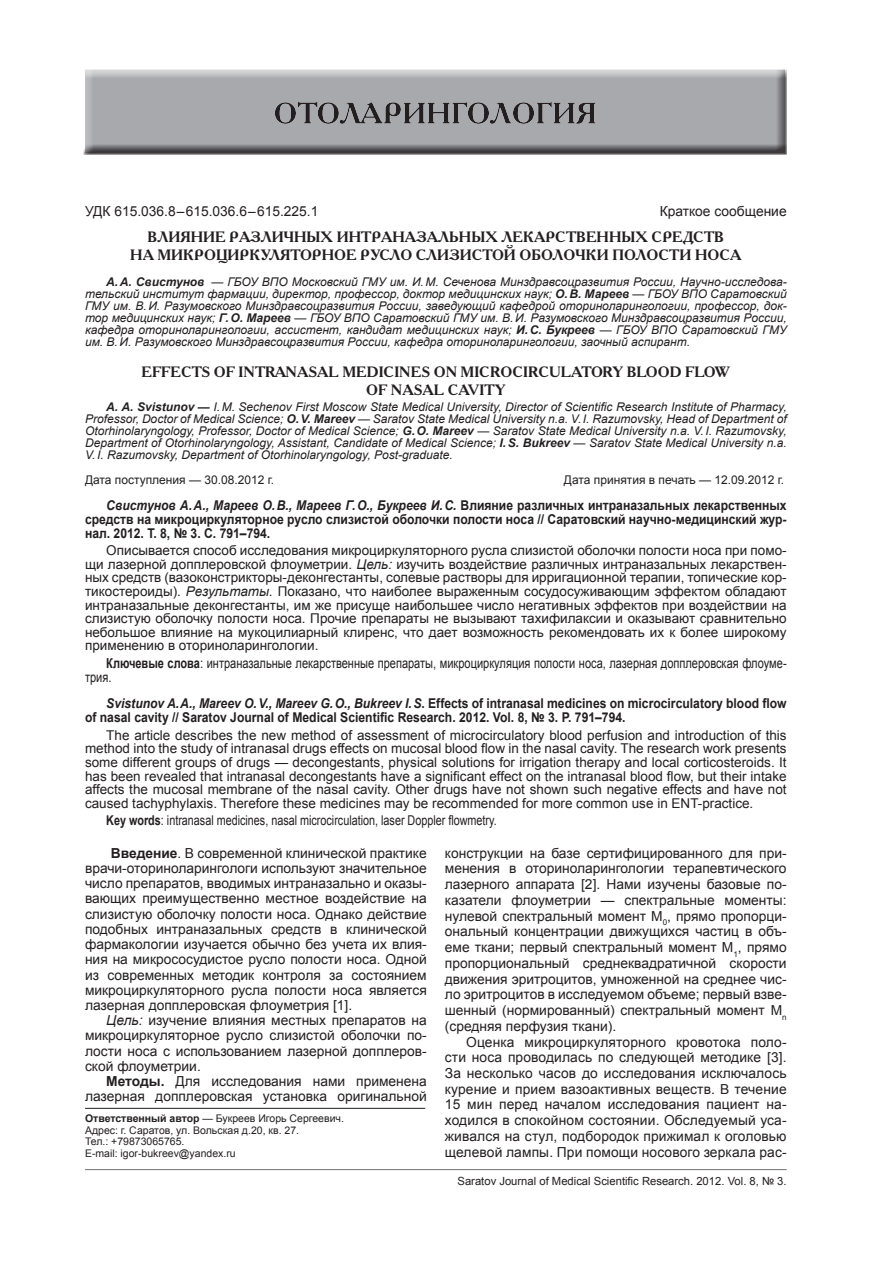
<style>
.page{position:relative;width:893px;height:1263px;background:#fff}
.page>*{position:absolute;margin:0;border:0;box-sizing:border-box;transform-origin:0 0}
.t1{font:700 15px/18px "Academy C";color:#231f20}
.t2{font:13.8px/15.8px "Arial";color:#231f20;text-align:justify}
.t3{font:13.8px/13.8px "Arial";color:#231f20;scale:.8 1}
.t4{font:13.5px/13.5px "Arial";color:#231f20;text-align:justify}
.t5{font:700 13.5px/13.5px "Arial";color:#231f20;text-align:justify;scale:.9 1}
.t6{font:13.5px "Arial";color:#231f20;scale:.8 1}
.t7{font:italic 12px/12px "Arial";color:#231f20;text-align:justify}
.t8{font:12px "Arial";color:#231f20}
.t9{font:11.25px "Arial";color:#231f20}
.t10{font:10.5px/11.6px "Arial";color:#231f20}
.s1{font-weight:700}
.s2{font-style:italic}
</style>
<div class="page">
<hr style="left:85px;top:1169px;width:702px;height:1px;background:#808285">
<div style="left:83px;top:68px;width:705px;height:87px;background:#231f20;opacity:.75"></div>
<hr style="left:85px;top:1108px;width:340px;height:1px;background:#231f20">
<p class="t2" style="left:85px;top:203px;width:235px">УДК 615.036.8 – 615.036.6 – 615.225.1</p>
<p class="t2" style="left:660px;top:203px;width:128px">Краткое сообщение</p>
<p class="t1" style="left:148px;top:227px;width:12px">ВЛИ</p>
<p class="t1" style="left:180px;top:227px;width:23px">ЯНИЕ</p>
<p class="t1" style="left:229px;top:227px;width:45px">РАЗЛИЧНЫ</p>
<p class="t1" style="left:321px;top:227px;width:29px">Х ИНТРАНА</p>
<p class="t1" style="left:416px;top:227px;width:24px">ЗАЛЬНЫ</p>
<p class="t1" style="left:485px;top:227px;width:28px">Х ЛЕКАР</p>
<p class="t1" style="left:555px;top:227px;width:24px">СТВЕННЫ</p>
<p class="t1" style="left:635px;top:227px;width:39px">Х СРЕД</p>
<p class="t1" style="left:693px;top:227px;width:22px">СТВ</p>
<p class="t1" style="left:130px;top:245px;width:40px">НА МИКРОЦИРК</p>
<p class="t1" style="left:260px;top:245px;width:43px">УЛЯТОРНОЕ</p>
<p class="t1" style="left:360px;top:245px;width:135px">РУСЛО СЛИЗИСТОЙ</p>
<p class="t1" style="left:519px;top:245px;width:34px">ОБОЛОЧКИ</p>
<p class="t1" style="left:612px;top:245px;width:24px">ПОЛО</p>
<p class="t1" style="left:658px;top:245px;width:84px">СТИ НОСА</p>
<p class="t7" style="left:85px;top:276px;width:703px;text-indent:21px"><span class="s1">А.А. Свистунов</span> — ГБОУ ВПО Московский ГМУ им. И.М. Сеченова Минздравсоцразвития России, Научно-исследова&shy;тельский институт фармации, директор, профессор, доктор медицинских наук; <span class="s1">О.В. Мареев</span> — ГБОУ ВПО Саратовский ГМУ им. В.И. Разумовского Минздравсоцразвития России, заведующий кафедрой оториноларингологии, профессор, док&shy;тор медицинских наук; <span class="s1">Г.О. Мареев</span> — ГБОУ ВПО Саратовский ГМУ им. В.И. Разумовского Минздравсоцразвития России, кафедра оториноларингологии, ассистент, кандидат медицинских наук; <span class="s1">И.С. Букреев</span> — ГБОУ ВПО Саратовский ГМУ им. В.И. Разумовского Минздравсоцразвития России, кафедра оториноларингологии, заочный аспирант.</p>
<p class="t1" style="left:141px;top:362px;width:235px">EFFECTS OF INTRANASAL MEDICIN</p>
<p class="t1" style="left:366px;top:362px;width:365px;text-indent:45px">ES ON MICROCIRCULATORY BLOOD FLOW<br>OF NASAL CAVITY</p>
<p class="t7" style="left:85px;top:401px;width:703px;text-indent:21px"><span class="s1">A. A. Svistunov —</span> I.M. Sechenov First Moscow State Medical University, Director of Scientific Research Institute of Pharmacy, Professor, Doctor of Medical Science; <span class="s1">O.V. Mareev</span> — Saratov State Medical University n.a. V.I. Razumovsky, Head of Department of Otorhinolaryngology, Professor, Doctor of Medical Science; <span class="s1">G.O. Mareev</span> — Saratov State Medical University n.a. V.I. Razumovsky, Department of Otorhinolaryngology, Assistant, Candidate of Medical Science; <span class="s1">I.S. Bukreev</span> — Saratov State Medical University n.a.<br>V.I. Razumovsky, Department of Otorhinolaryngology, Post-graduate.</p>
<p class="t8" style="left:85px;top:472px;width:191px">Дата поступления — 30.08.2012 г.</p>
<p class="t8" style="left:564px;top:472px;width:222px">Дата принятия в печать — 12.09.2012 г.</p>
<p class="t5" style="left:85px;top:499px;width:781px;text-indent:21px"><span class="s2">Свистунов А.А., Мареев О.В., Мареев Г.О., Букреев И.С.</span> Влияние различных интраназальных лекарственных средств на микроциркуляторное русло слизистой оболочки полости носа // Саратовский научно-медицинский жур&shy;нал. 2012. Т. 8, № 3. С. 791–794.</p>
<p class="t4" style="left:85px;top:544px;width:703px;text-indent:21px">Описывается способ исследования микроциркуляторного русла слизистой оболочки полости носа при помо&shy;щи лазерной допплеровской флоуметрии. <span class="s2">Цель:</span> изучить воздействие различных интраназальных лекарствен&shy;ных средств (вазоконстрикторы-деконгестанты, солевые растворы для ирригационной терапии, топические кор&shy;тикостероиды). <span class="s2">Результаты.</span> Показано, что наиболее выраженным сосудосуживающим эффектом обладают интраназальные деконгестанты, им же присуще наибольшее число негативных эффектов при воздействии на слизистую оболочку полости носа. Прочие препараты не вызывают тахифилаксии и оказывают сравнительно небольшое влияние на мукоцилиарный клиренс, что дает возможность рекомендовать их к более широкому применению в оториноларингологии.</p>
<p class="t3" style="left:85px;top:657px;width:878px;text-indent:21px"><span class="s1">Ключевые слова</span>: интраназальные лекарственные препараты, микроциркуляция полости носа, лазерная допплеровская флоуме&shy;трия.</p>
<p class="t5" style="left:85px;top:697px;width:781px;text-indent:21px"><span class="s2">Svistunov A.A., Mareev O.V., Mareev G.O., Bukreev I.S</span>. Effects of intranasal medicines on microcirculatory blood flow of nasal cavity // Saratov Journal of Medical Scientific Research. 2012. Vol. 8, № 3. P. 791–794.</p>
<p class="t4" style="left:85px;top:728px;width:703px;text-indent:21px">The article describes the new method of assessment of microcirculatory blood perfusion and introduction of this method into the study of intranasal drugs effects on mucosal blood flow in the nasal cavity. The research work presents some different groups of drugs — decongestants, physical solutions for irrigation therapy and local corticosteroids. It has been revealed that intranasal decongestants have a significant effect on the intranasal blood flow, but their intake affects the mucosal membrane of the nasal cavity. Other drugs have not shown such negative effects and have not caused tachyphylaxis. Therefore these medicines may be recommended for more common use in ENT-practice.</p>
<p class="t6" style="left:106px;top:812px;width:490px"><span class="s1">Key words</span>: intranasal medicines, nasal microcirculation, laser Doppler flowmetry.</p>
<p class="t2" style="left:85px;top:845px;width:343px;line-height:15.3px;text-indent:21px"><sup>1</sup><span class="s1">Введение</span>. В современной клинической практике врачи-оториноларингологи используют значительное число препаратов, вводимых интраназально и оказы&shy;вающих преимущественно местное воздействие на слизистую оболочку полости носа. Однако действие подобных интраназальных средств в клинической фармакологии изучается обычно без учета их влия&shy;ния на микрососудистое русло полости носа. Одной из современных методик контроля за состоянием микроциркуляторного русла полости носа является лазерная допплеровская флоуметрия [1].</p>
<p class="t2" style="left:85px;top:1013px;width:343px;line-height:15.3px;text-indent:21px"><span class="s2">Цель:</span> изучение влияния местных препаратов на микроциркуляторное русло слизистой оболочки по&shy;лости носа с использованием лазерной допплеров&shy;ской флоуметрии.</p>
<p class="t2" style="left:85px;top:1074px;width:343px;line-height:15.3px;text-align:right"><span class="s1">Методы.</span> Для исследования нами применена лазерная допплеровская установка оригинальной</p>
<p class="t10" style="left:85px;top:1113px;width:260px"><span class="s1">Ответственный автор</span> — Букреев Игорь Сергеевич.<br>Адрес: г. Саратов, ул. Вольская д.20, кв. 27.<br>Тел.: +79873065765.<br>Е-mail: igor-bukreev@yandex.ru</p>
<p class="t2" style="left:445px;top:845px;width:343px">конструкции на базе сертифицированного для при&shy;менения в оториноларингологии терапевтического лазерного аппарата [2]. Нами изучены базовые по&shy;казатели флоуметрии — спектральные моменты: нулевой спектральный момент M<sub>0</sub>, прямо пропорци&shy;ональный концентрации движущихся частиц в объ&shy;еме ткани; первый спектральный момент M<sub>1</sub>, прямо пропорциональный среднеквадратичной скорости движения эритроцитов, умноженной на среднее чис&shy;ло эритроцитов в исследуемом объеме; первый взве&shy;шенный (нормированный) спектральный момент M<sub>n </sub>(средняя перфузия ткани).</p>
<p class="t2" style="left:445px;top:1034px;width:343px;text-indent:21px">Оценка микроциркуляторного кровотока поло&shy;сти носа проводилась по следующей методике [3].<br>За несколько часов до исследования исключалось курение и прием вазоактивных веществ. В течение 15 мин перед началом исследования пациент на&shy;ходился в спокойном состоянии. Обследуемый уса&shy;живался на стул, подбородок прижимал к оголовью щелевой лампы. При помощи носового зеркала рас-</p>
<p class="t9" style="left:458px;top:1174px;width:331px">Saratov Journal of Medical Scientific Research. 2012. Vol. 8, № 3.</p>
</div>
